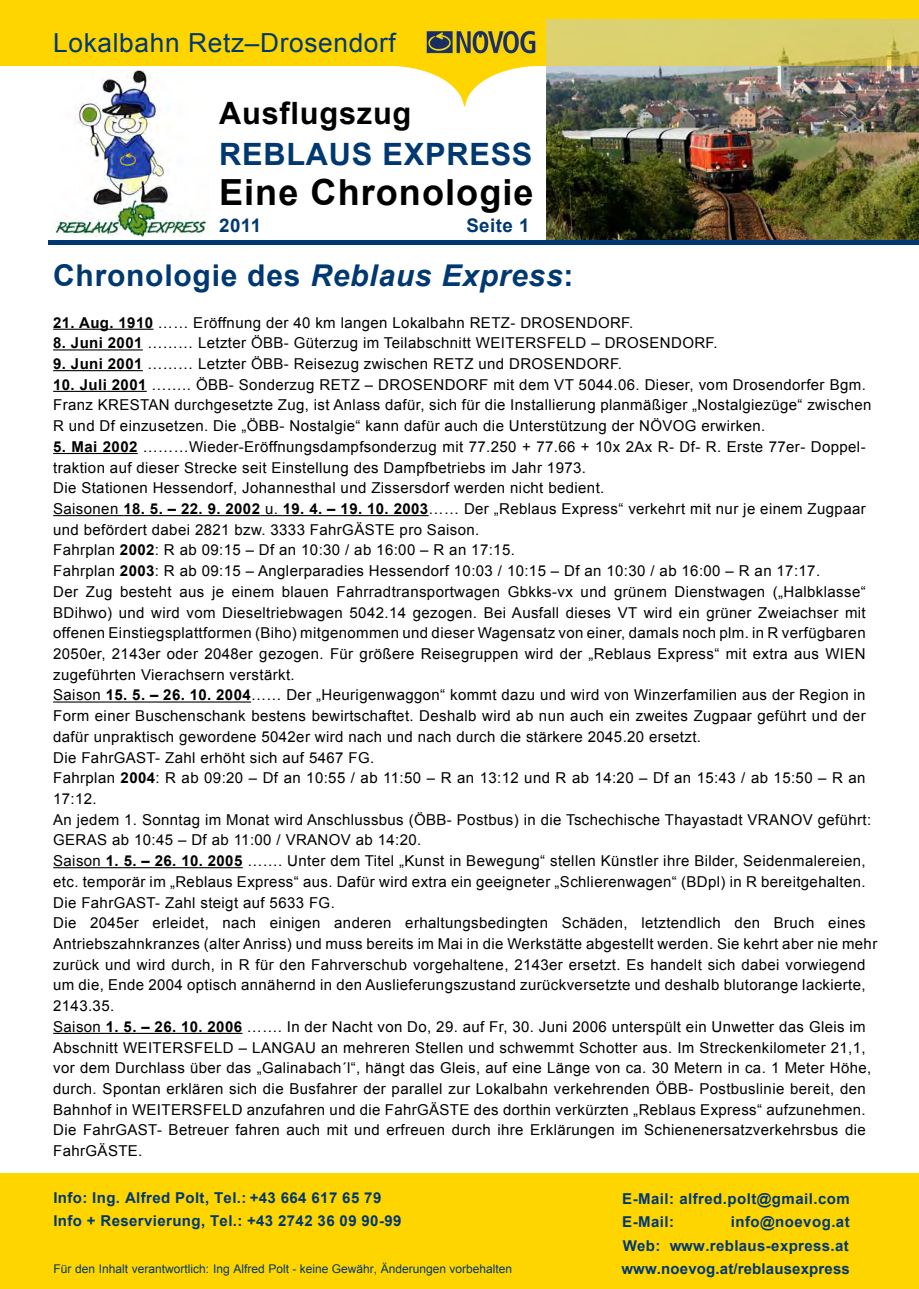
<style>
.page{position:relative;width:919px;height:1289px;background:#fff}
.page>*{position:absolute;margin:0;border:0;box-sizing:border-box;transform-origin:0 0}
.t1{font:700 36px "Arial";letter-spacing:.03em;color:#000}
.t2{font:700 30.75px "Arial";letter-spacing:.025em;color:#003871}
.t3{font:700 30.75px "Arial";letter-spacing:.025em;color:#000}
.t4{font:700 30px "Arial";letter-spacing:.025em;color:#003871}
.t5{font:26.25px "Arial";letter-spacing:.025em;color:#003871}
.t6{font:700 18.75px "Arial";letter-spacing:.025em;color:#003871}
.t7{font:15px/20.7px "Arial";letter-spacing:.025em;color:#000}
.t8{font:700 15px/22.4px "Arial";letter-spacing:.03em;color:#003871}
.t9{font:700 15px/23px "Arial";letter-spacing:.025em;color:#003870}
.t10{font:12px "Arial";color:#003870}
.s1{font-style:italic}
.s2{font-weight:700}
.s3{font-style:inherit}
.s4{color:#003870}
</style>
<div class="page">
<div style="left:0;top:1172px;width:918px;height:116px;background:#ffd500"></div>
<div style="left:0;top:0;width:918px;height:66px;background:#ffd500"></div>
<img style="left:546px;top:66px;width:372px;height:174px">
<div style="left:49px;top:240px;width:869px;height:5px;background:#003871"></div>
<img style="left:54px;top:70px;width:156px;height:166px">
<svg style="left:394px;top:66px;width:142px;height:40px"></svg>
<svg style="left:546px;top:19px;width:372px;height:47px;background:#d8cd6b"></svg>
<hr style="left:53px;top:329px;width:100px;height:1px;background:#000">
<hr style="left:53px;top:349px;width:90px;height:1px;background:#000">
<hr style="left:53px;top:370px;width:90px;height:1px;background:#000">
<hr style="left:53px;top:391px;width:94px;height:1px;background:#000">
<hr style="left:53px;top:453px;width:85px;height:1px;background:#000">
<hr style="left:53px;top:515px;width:70px;height:1px;background:#000">
<hr style="left:123px;top:515px;width:137px;height:1px;background:#000">
<svg style="left:260px;top:515px;width:23px;height:1px"></svg>
<hr style="left:283px;top:515px;width:145px;height:1px;background:#000">
<hr style="left:53px;top:701px;width:53px;height:1px;background:#000">
<hr style="left:106px;top:701px;width:145px;height:1px;background:#000">
<hr style="left:53px;top:867px;width:53px;height:1px;background:#000">
<hr style="left:106px;top:867px;width:137px;height:1px;background:#000">
<hr style="left:53px;top:1032px;width:53px;height:1px;background:#000">
<hr style="left:106px;top:1032px;width:136px;height:1px;background:#000">
<img style="left:424px;top:28px;width:112px;height:27px">
<h3 class="t5" style="left:53px;top:26px;width:344px">Lokalbahn Retz–Drosendorf</h3>
<h2 class="t3" style="left:219px;top:93px;width:194px">Ausflugszug</h2>
<h2 class="t2" style="left:219px;top:134px;width:315px">REBLAUS EXPRESS</h2>
<h1 class="t1" style="left:219px;top:169px;width:316px">Eine Chronologie</h1>
<p class="t6" style="left:219px;top:213px;width:44px">2011</p>
<p class="t6" style="left:466px;top:213px;width:65px">Seite 1</p>
<h3 class="t4" style="left:53px;top:256px;width:522px">Chronologie des <span class="s1">Reblaus Express</span>:</h3>
<p class="t7" style="left:53px;top:312px;width:581px"><span class="s2">21. Aug. 1910</span> …… Eröffnung der 40 km langen Lokalbahn RETZ- DROSENDORF.</p>
<p class="t7" style="left:53px;top:333px;width:666px"><span class="s2">8. Juni 2001</span> ……… Letzter ÖBB- Güterzug im Teilabschnitt WEITERSFELD – DROSENDORF.</p>
<p class="t7" style="left:53px;top:353px;width:570px"><span class="s2">9. Juni 2001</span> ……… Letzter ÖBB- Reisezug zwischen RETZ und DROSENDORF.</p>
<p class="t7" style="left:53px;top:374px;width:819px"><span class="s2">10. Juli 2001</span> …….. ÖBB- Sonderzug RETZ – DROSENDORF mit dem VT 5044.06. Dieser, vom Drosendorfer Bgm.<br>Franz KRESTAN durchgesetzte Zug, ist Anlass dafür, sich für die Installierung planmäßiger „Nostalgiezüge“ zwischen<br>R und Df einzusetzen. Die „ÖBB- Nostalgie“ kann dafür auch die Unterstützung der NÖVOG erwirken.</p>
<p class="t7" style="left:53px;top:436px;width:825px"><span class="s2">5. Mai 2002</span> ………Wieder-Eröffnungsdampfsonderzug mit 77.250 + 77.66 + 10x 2Ax R- Df- R. Erste 77er- Doppel&shy;traktion auf dieser Strecke seit Einstellung des Dampfbetriebs im Jahr 1973.<br>Die Stationen Hessendorf, Johannesthal und Zissersdorf werden nicht bedient.<br>Saisonen <span class="s2">18. 5. – 22. 9. 2002</span> u. <span class="s2">19. 4. – 19. 10. 2003</span>…… Der „Reblaus Express“ verkehrt mit nur je einem Zugpaar und befördert dabei 2821 bzw. 3333 FahrGÄSTE pro Saison.<br>Fahrplan <span class="s2">2002</span>: R ab 09:15 – Df an 10:30 / ab 16:00 – R an 17:15.<br>Fahrplan <span class="s2">2003</span>: R ab 09:15 – Anglerparadies Hessendorf 10:03 / 10:15 – Df an 10:30 / ab 16:00 – R an 17:17.<br>Der Zug besteht aus je einem blauen Fahrradtransportwagen Gbkks-vx und grünem Dienstwagen („Halbklasse“ BDihwo) und wird vom Dieseltriebwagen 5042.14 gezogen. Bei Ausfall dieses VT wird ein grüner Zweiachser mit offenen Einstiegsplattformen (Biho) mitgenommen und dieser Wagensatz von einer, damals noch plm. in R verfügbaren 2050er, 2143er oder 2048er gezogen. Für größere Reisegruppen wird der „Reblaus Express“ mit extra aus WIEN zugeführten Vierachsern verstärkt.<br>Saison <span class="s2">15. 5. – 26. 10. 2004</span>…… Der „Heurigenwaggon“ kommt dazu und wird von Winzerfamilien aus der Region in Form einer Buschenschank bestens bewirtschaftet. Deshalb wird ab nun auch ein zweites Zugpaar geführt und der dafür unpraktisch gewordene 5042er wird nach und nach durch die stärkere 2045.20 ersetzt.<br>Die FahrGAST- Zahl erhöht sich auf 5467 FG.<br>Fahrplan <span class="s2">2004</span>: R ab 09:20 – Df an 10:55 / ab 11:50 – R an 13:12 und R ab 14:20 – Df an 15:43 / ab 15:50 – R an 17:12.<br>An jedem 1. Sonntag im Monat wird Anschlussbus (ÖBB- Postbus) in die Tschechische Thayastadt VRANOV geführt:<br>GERAS ab 10:45 – Df ab 11:00 / VRANOV ab 14:20.<br>Saison <span class="s2">1. 5. – 26. 10. 2005</span> ……. Unter dem Titel „Kunst in Bewegung“ stellen Künstler ihre Bilder, Seidenmalereien, etc. temporär im „Reblaus Express“ aus. Dafür wird extra ein geeigneter „Schlierenwagen“ (BDpl) in R bereitgehalten.<br>Die FahrGAST- Zahl steigt auf 5633 FG.<br>Die 2045er erleidet, nach einigen anderen erhaltungsbedingten Schäden, letztendlich den Bruch eines Antriebszahnkranzes (alter Anriss) und muss bereits im Mai in die Werkstätte abgestellt werden. Sie kehrt aber nie mehr zurück und wird durch, in R für den Fahrverschub vorgehaltene, 2143er ersetzt. Es handelt sich dabei vorwiegend um die, Ende 2004 optisch annähernd in den Auslieferungszustand zurückversetzte und deshalb blutorange lackierte, 2143.35.<br>Saison <span class="s2">1. 5. – 26. 10. 2006</span> ……. In der Nacht von Do, 29. auf Fr, 30. Juni 2006 unterspült ein Unwetter das Gleis im Abschnitt WEITERSFELD – LANGAU an mehreren Stellen und schwemmt Schotter aus. Im Streckenkilometer 21,1, vor dem Durchlass über das „Galinabach´l“, hängt das Gleis, auf eine Länge von ca. 30 Metern in ca. 1 Meter Höhe, durch. Spontan erklären sich die Busfahrer der parallel zur Lokalbahn verkehrenden ÖBB- Postbuslinie bereit, den Bahnhof in WEITERSFELD anzufahren und die FahrGÄSTE des dorthin verkürzten „Reblaus Express“ aufzunehmen.<br>Die FahrGAST- Betreuer fahren auch mit und erfreuen durch ihre Erklärungen im Schienenersatzverkehrsbus die FahrGÄSTE.</p>
<p class="t8" style="left:53px;top:1187px;width:349px"><span class="s3">Info:</span> Ing. Alfred Polt, <span class="s3">Tel.:</span> +43 664 617 65 79<br><span class="s4">Info</span> <span class="s3">+ Reservierung</span>, <span class="s3">Tel.: +43</span> 2742 36 09 90-99</p>
<p class="t10" style="left:53px;top:1261px;width:460px">Für den Inhalt verantwortlich: Ing Alfred Polt - keine Gewähr, Änderungen vorbehalten</p>
<p class="t8" style="left:622px;top:1187px;width:229px;line-height:23px"><span class="s3">E-Mail:</span> alfred.polt@gmail.com<br>E-Mail:</p>
<p class="t8" style="left:730px;top:1211px;width:120px">info@noevog.at</p>
<p class="t9" style="left:621px;top:1234px;width:230px">Web: www.reblaus-express.at <span class="s3">www.noevog.at</span>/reblausexpress</p>
</div>
